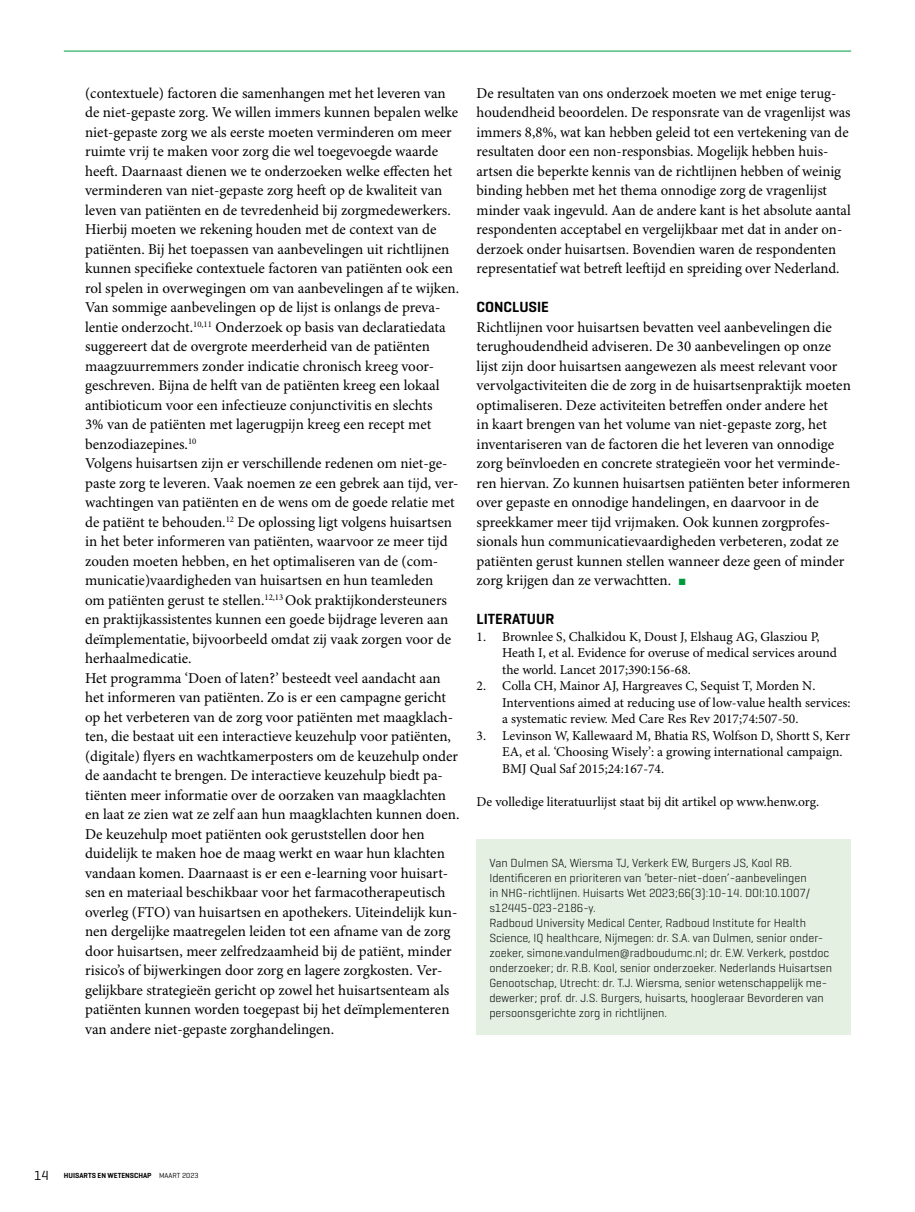
<style>
.page{position:relative;width:915px;height:1212px;background:#fff}
.page>*{position:absolute;margin:0;border:0;box-sizing:border-box;transform-origin:0 0}
.SectionHeading_3_kop{font:15px/19.5px "Minion Pro";color:#000}
.SectionHeading_2_kop{font:15px/19.5px "Minion Pro";color:#000}
.t1{font:600 15px "Geogrotesque";color:#000}
.t2{font:13.5px/16.5px "Minion Pro";color:#000}
.t3{font:300 12px/15px "Geogrotesque";color:#000}
.t4{font:600 7.5px "Geogrotesque";color:#000}
.s1{color:#009a3c}
.s2{font-weight:400;font-size:13.5px}
.s3{font-weight:400}
</style>
<div class="page">
<hr style="left:64px;top:51px;width:786px;height:1px;background:#009a3c">
<div style="left:476px;top:840px;width:374px;height:195px;background:#e3f0e2"></div>
<p class="SectionHeading_2_kop" style="left:85px;top:84px;width:374px">(contextuele) factoren die samenhangen met het leveren van de niet-gepaste zorg. We willen immers kunnen bepalen welke niet-gepaste zorg we als eerste moeten verminderen om meer ruimte vrij te maken voor zorg die wel toegevoegde waarde</p>
<p class="SectionHeading_3_kop" style="left:85px;top:162px;width:368px">heeft. Daarnaast dienen we te onderzoeken welke effecten het verminderen van niet-gepaste zorg heeft op de kwaliteit van leven van patiënten en de tevredenheid bij zorgmedewerkers.</p>
<p class="SectionHeading_3_kop" style="left:85px;top:220px;width:353px">Hierbij moeten we rekening houden met de context van de</p>
<p class="SectionHeading_3_kop" style="left:85px;top:240px;width:375px">patiënten. Bij het toepassen van aanbevelingen uit richtlijnen kunnen specifieke contextuele factoren van patiënten ook een rol spelen in overwegingen om van aanbevelingen af te wijken.<br>Van sommige aanbevelingen op de lijst is onlangs de preva&shy;lentie onderzocht.<sup>10,11</sup> Onderzoek op basis van declaratiedata suggereert dat de overgrote meerderheid van de patiënten maagzuurremmers zonder indicatie chronisch kreeg voor&shy;geschreven. Bijna de helft van de patiënten kreeg een lokaal antibioticum voor een infectieuze conjunctivitis en slechts<br>3% van de patiënten met lagerugpijn kreeg een recept met benzodiazepines.<sup>10<br></sup>Volgens huisartsen zijn er verschillende redenen om niet-ge&shy;paste zorg te leveren. Vaak noemen ze een gebrek aan tijd, ver&shy;wachtingen van patiënten en de wens om de goede relatie met de patiënt te behouden.<sup>12</sup> De oplossing ligt volgens huisartsen in het beter informeren van patiënten, waarvoor ze meer tijd zouden moeten hebben, en het optimaliseren van de (com&shy;municatie)vaardigheden van huisartsen en hun teamleden<br>om patiënten gerust te stellen.<sup>12,13</sup> Ook praktijkondersteuners en praktijkassistentes kunnen een goede bijdrage leveren aan deïmplementatie, bijvoorbeeld omdat zij vaak zorgen voor de herhaalmedicatie.<br>Het programma ‘Doen of laten?’ besteedt veel aandacht aan het informeren van patiënten. Zo is er een campagne gericht op het verbeteren van de zorg voor patiënten met maagklach&shy;ten, die bestaat uit een interactieve keuzehulp voor patiënten, (digitale) flyers en wachtkamerposters om de keuzehulp onder de aandacht te brengen. De interactieve keuzehulp biedt pa&shy;tiënten meer informatie over de oorzaken van maagklachten en laat ze zien wat ze zelf aan hun maagklachten kunnen doen.<br>De keuzehulp moet patiënten ook geruststellen door hen duidelijk te maken hoe de maag werkt en waar hun klachten vandaan komen. Daarnaast is er een e-learning voor huisart&shy;sen en materiaal beschikbaar voor het farmacotherapeutisch overleg (FTO) van huisartsen en apothekers. Uiteindelijk kun&shy;nen dergelijke maatregelen leiden tot een afname van de zorg door huisartsen, meer zelfredzaamheid bij de patiënt, minder risico’s of bijwerkingen door zorg en lagere zorgkosten. Ver&shy;gelijkbare strategieën gericht op zowel het huisartsenteam als patiënten kunnen worden toegepast bij het deïmplementeren van andere niet-gepaste zorghandelingen.</p>
<p class="SectionHeading_3_kop" style="left:476px;top:84px;width:375px">De resultaten van ons onderzoek moeten we met enige terug&shy;houdendheid beoordelen. De responsrate van de vragenlijst was immers 8,8%, wat kan hebben geleid tot een vertekening van de resultaten door een non-responsbias. Mogelijk hebben huis&shy;artsen die beperkte kennis van de richtlijnen hebben of weinig binding hebben met het thema onnodige zorg de vragenlijst minder vaak ingevuld. Aan de andere kant is het absolute aantal respondenten acceptabel en vergelijkbaar met dat in ander on&shy;derzoek onder huisartsen. Bovendien waren de respondenten representatief wat betreft leeftijd en spreiding over Nederland.</p>
<p class="t1" style="left:476px;top:298px;width:74px">CONCLUSIE</p>
<p class="SectionHeading_3_kop" style="left:476px;top:318px;width:375px">Richtlijnen voor huisartsen bevatten veel aanbevelingen die terughoudendheid adviseren. De 30 aanbevelingen op onze lijst zijn door huisartsen aangewezen als meest relevant voor vervolgactiviteiten die de zorg in de huisartsenpraktijk moeten optimaliseren. Deze activiteiten betreffen onder andere het<br>in kaart brengen van het volume van niet-gepaste zorg, het inventariseren van de factoren die het leveren van onnodige zorg beïnvloeden en concrete strategieën voor het verminde&shy;ren hiervan. Zo kunnen huisartsen patiënten beter informeren over gepaste en onnodige handelingen, en daarvoor in de spreekkamer meer tijd vrijmaken. Ook kunnen zorgprofes&shy;sionals hun communicatievaardigheden verbeteren, zodat ze patiënten gerust kunnen stellen wanneer deze geen of minder zorg krijgen dan ze verwachtten. <span class="s1">■</span></p>
<p class="t1" style="left:476px;top:610px;width:79px">LITERATUUR</p>
<p class="t2" style="left:502px;top:629px;width:336px;text-indent:-26px">1. Brownlee S, Chalkidou K, Doust J, Elshaug AG, Glasziou P,<br>Heath I, et al. Evidence for overuse of medical services around the world. Lancet 2017;390:156-68.</p>
<p class="t2" style="left:502px;top:678px;width:350px;text-indent:-26px">2. Colla CH, Mainor AJ, Hargreaves C, Sequist T, Morden N.<br>Interventions aimed at reducing use of low-value health services: a systematic review. Med Care Res Rev 2017;74:507-50.</p>
<p class="t2" style="left:502px;top:728px;width:349px;text-indent:-26px">3. Levinson W, Kallewaard M, Bhatia RS, Wolfson D, Shortt S, Kerr<br>EA, et al. ‘Choosing Wisely’: a growing international campaign.<br>BMJ Qual Saf 2015;24:167-74.</p>
<p class="t2" style="left:476px;top:794px;width:344px">De volledige literatuurlijst staat bij dit artikel op www.henw.org.</p>
<p class="t3" style="left:489px;top:855px;width:344px">Van Dulmen SA, Wiersma TJ, Verkerk EW, Burgers JS, Kool RB.<br>Identificeren en prioriteren van ‘beter-niet-doen’-aanbevelingen<br>in NHG-richtlijnen. Huisarts Wet 2023;66(3):10-14. DOI:10.1007/ s12445-023-2186-y.<br>Radboud University Medical Center, Radboud Institute for Health Science, IQ healthcare, Nijmegen: dr. S.A. van Dulmen, senior onder&shy;zoeker, simone.vandulmen@radboudumc.nl; dr. E.W. Verkerk, postdoc onderzoeker; dr. R.B. Kool, senior onderzoeker. Nederlands Huisartsen Genootschap, Utrecht: dr. T.J. Wiersma, senior wetenschappelijk me&shy;dewerker; prof. dr. J.S. Burgers, huisarts, hoogleraar Bevorderen van persoonsgerichte zorg in richtlijnen.</p>
<p class="t4" style="left:34px;top:1171px;width:166px"><span class="s2">14</span> HUISARTS EN WETENSCHAP <span class="s3">MAART 2023</span></p>
</div>
